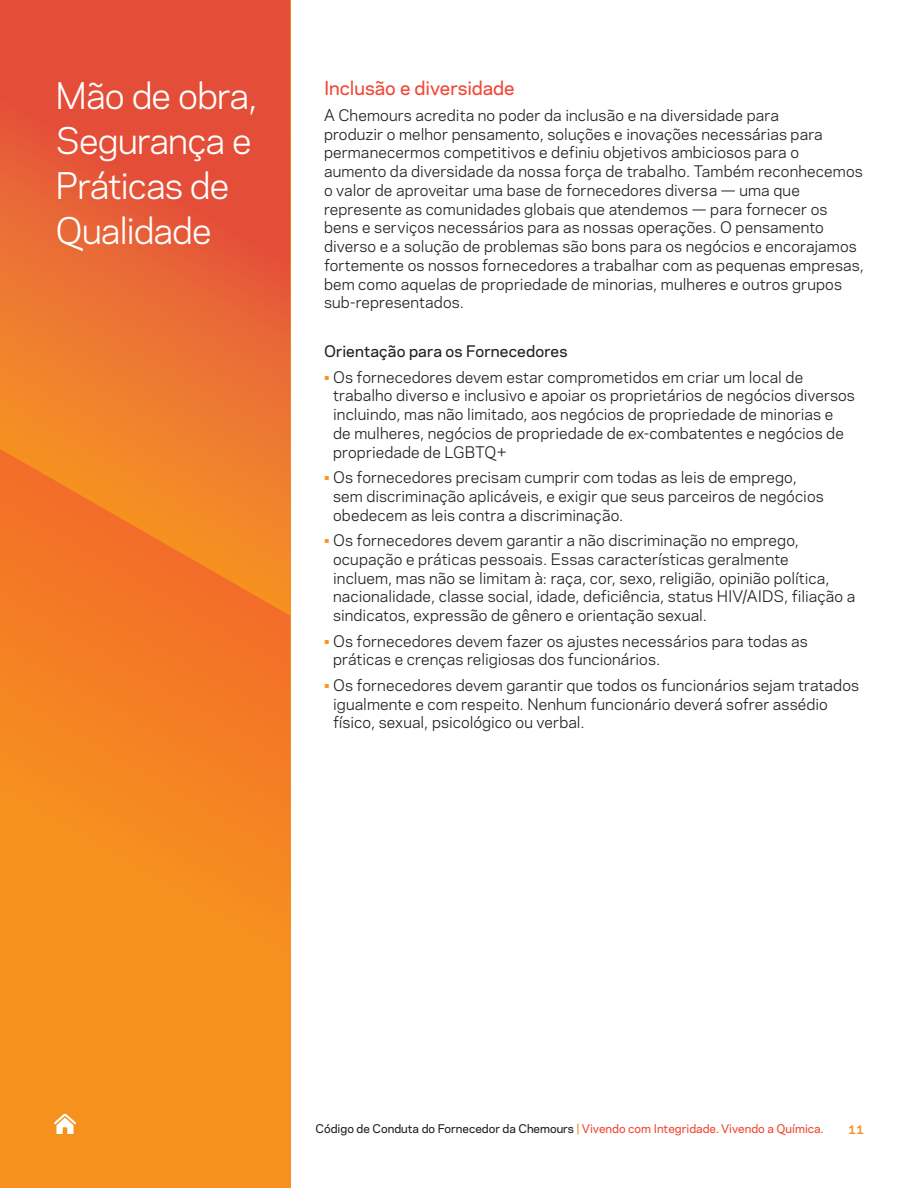
<style>
.page{position:relative;width:918px;height:1188px;background:#fff}
.page>*{position:absolute;margin:0;border:0;box-sizing:border-box;transform-origin:0 0}
.t1{font:34.5px/45px "Chemours Sans";letter-spacing:-.025em;color:#fff}
.t2{font:500 18px "Chemours Sans";color:#ef4835}
.t3{font:15px/18.8px "Chemours Sans";letter-spacing:.005em;color:#231f20}
.t4{font:500 15px "Chemours Sans";letter-spacing:.01em;color:#231f20}
.t5{font:500 11.25px "Chemours Sans";color:#ef4835}
.t6{font:700 11.25px "Chemours Sans";color:#f6911e}
.s1{color:#f6911e}
.s2{color:#231f20}
</style>
<div class="page">
<div style="left:0;top:0;width:290px;height:1188px;background:#f6911e"></div>
<svg style="left:0;top:0;width:291px;height:616px;background:#e76135"></svg>
<svg style="left:0;top:441px;width:290px;height:422px"></svg>
<svg style="left:54px;top:1114px;width:22px;height:20px"></svg>
<h1 class="t1" style="left:56px;top:71px;width:204px">Mão de obra,<br>Segurança e<br>Práticas de<br>Qualidade</h1>
<p class="t2" style="left:324px;top:75px;width:192px">Inclusão e diversidade</p>
<p class="t3" style="left:324px;top:105px;width:541px">A Chemours acredita no poder da inclusão e na diversidade para<br>produzir o melhor pensamento, soluções e inovações necessárias para permanecermos competitivos e definiu objetivos ambiciosos para o aumento da diversidade da nossa força de trabalho. Também reconhecemos o valor de aproveitar uma base de fornecedores diversa — uma que represente as comunidades globais que atendemos — para fornecer os bens e serviços necessários para as nossas operações. O pensamento diverso e a solução de problemas são bons para os negócios e encorajamos fortemente os nossos fornecedores a trabalhar com as pequenas empresas, bem como aquelas de propriedade de minorias, mulheres e outros grupos sub-representados.</p>
<p class="t4" style="left:324px;top:340px;width:245px">Orientação para os Fornecedores</p>
<p class="t3" style="left:333px;top:367px;width:523px;text-indent:-9px"><span class="s1">•</span> Os fornecedores devem estar comprometidos em criar um local de trabalho diverso e inclusivo e apoiar os proprietários de negócios diversos incluindo, mas não limitado, aos negócios de propriedade de minorias e<br>de mulheres, negócios de propriedade de ex-combatentes e negócios de propriedade de LGBTQ+</p>
<p class="t3" style="left:333px;top:467px;width:492px;text-indent:-9px"><span class="s1">•</span> Os fornecedores precisam cumprir com todas as leis de emprego, sem discriminação aplicáveis, e exigir que seus parceiros de negócios obedecem as leis contra a discriminação.</p>
<p class="t3" style="left:333px;top:530px;width:524px;text-indent:-9px"><span class="s1">•</span> Os fornecedores devem garantir a não discriminação no emprego, ocupação e práticas pessoais. Essas características geralmente<br>incluem, mas não se limitam à: raça, cor, sexo, religião, opinião política, nacionalidade, classe social, idade, deficiência, status HIV/AIDS, filiação a sindicatos, expressão de gênero e orientação sexual.</p>
<p class="t3" style="left:333px;top:631px;width:476px;text-indent:-9px"><span class="s1">•</span> Os fornecedores devem fazer os ajustes necessários para todas as práticas e crenças religiosas dos funcionários.</p>
<p class="t3" style="left:333px;top:675px;width:527px;text-indent:-9px"><span class="s1">•</span> Os fornecedores devem garantir que todos os funcionários sejam tratados igualmente e com respeito. Nenhum funcionário deverá sofrer assédio físico, sexual, psicológico ou verbal.</p>
<p class="t5" style="left:316px;top:1121px;width:509px"><span class="s2">Código de Conduta do Fornecedor da Chemours</span> <span class="s1">|</span> Vivendo com Integridade. Vivendo a Química.</p>
<p class="t6" style="left:848px;top:1121px;width:17px">11</p>
</div>
